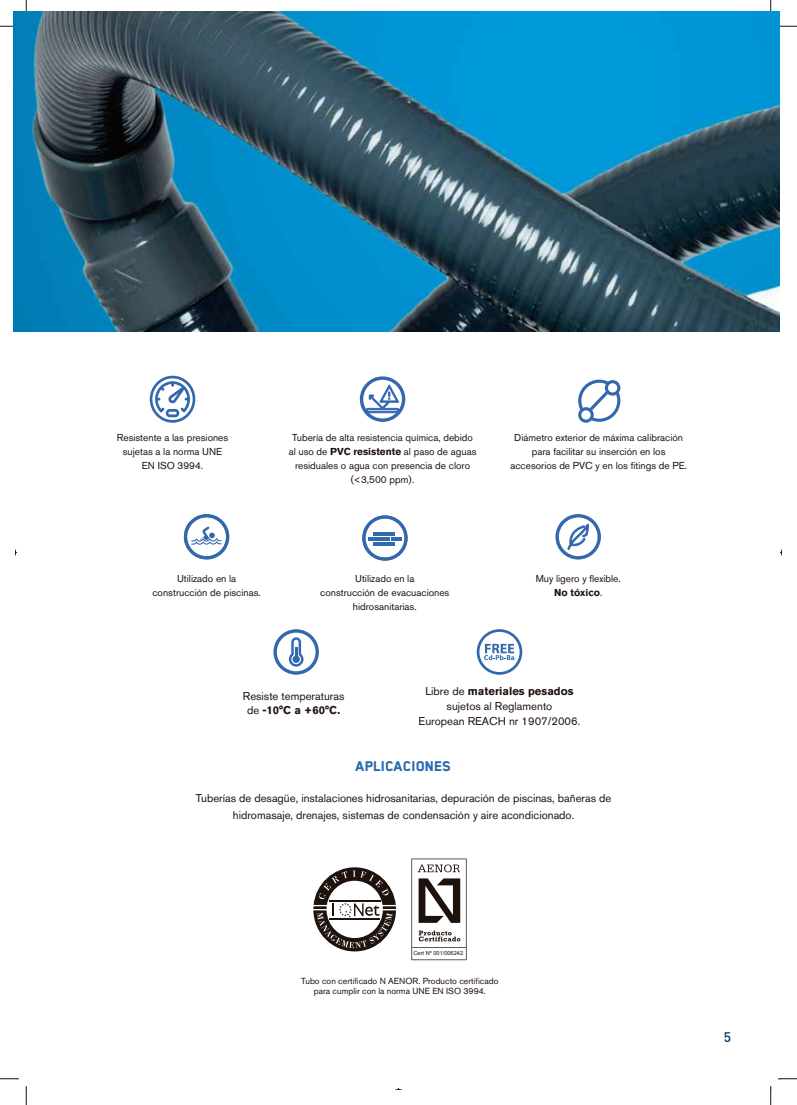
<style>
.page{position:relative;width:797px;height:1105px;background:#fff}
.page>*{position:absolute;margin:0;border:0;box-sizing:border-box;transform-origin:0 0}
.t1{font:800 16.25px "Blender Pro";color:#2769ad}
.t2{font:500 13.75px "DIN";color:#003c69}
.t3{font:11.25px/15px "Akzidenz Grotesk BQ";color:#1e120d;text-align:center}
.t4{font:10px/13.8px "Akzidenz Grotesk BQ";color:#1e120d;text-align:center}
.t5{font:8.75px/10.5px "Akzidenz Grotesk BQ";color:#1e120d;text-align:center}
.t6{font:5.62px "Arial";color:#1e120d}
.s1{font-weight:700}
</style>
<div class="page">
<svg style="left:578px;top:380px;width:42px;height:43px"></svg>
<svg style="left:360px;top:376px;width:45px;height:46px"></svg>
<svg style="left:150px;top:376px;width:45px;height:47px"></svg>
<svg style="left:273px;top:629px;width:46px;height:46px"></svg>
<svg style="left:555px;top:514px;width:46px;height:45px"></svg>
<svg style="left:476px;top:629px;width:46px;height:46px"></svg>
<svg style="left:313px;top:867px;width:83px;height:84px"></svg>
<svg style="left:411px;top:859px;width:55px;height:101px"></svg>
<div style="left:413px;top:951px;width:52px;height:7px;background:#fff"></div>
<svg style="left:184px;top:514px;width:45px;height:45px"></svg>
<svg style="left:362px;top:515px;width:45px;height:46px"></svg>
<hr style="left:373px;top:532px;width:10px;height:4px;background:#3468ad">
<hr style="left:368px;top:537px;width:10px;height:4px;background:#3468ad">
<hr style="left:380px;top:537px;width:10px;height:4px;background:#3468ad">
<hr style="left:391px;top:537px;width:10px;height:4px;background:#3468ad">
<hr style="left:385px;top:532px;width:10px;height:4px;background:#3468ad">
<hr style="left:373px;top:542px;width:10px;height:4px;background:#3468ad">
<hr style="left:385px;top:542px;width:10px;height:4px;background:#3468ad">
<svg style="left:0;top:25px;width:14px;height:2px"></svg>
<svg style="left:779px;top:25px;width:18px;height:2px"></svg>
<svg style="left:0;top:1078px;width:19px;height:1px"></svg>
<svg style="left:778px;top:1078px;width:19px;height:1px"></svg>
<svg style="left:25px;top:0;width:2px;height:12px"></svg>
<svg style="left:25px;top:1086px;width:2px;height:19px"></svg>
<svg style="left:770px;top:0;width:1px;height:12px"></svg>
<svg style="left:770px;top:1086px;width:1px;height:19px"></svg>
<img style="left:14px;top:12px;width:765px;height:319px">
<p class="t4" style="left:117px;top:431px;width:113px">Resistente a las presiones sujetas a la norma UNE<br>EN ISO 3994.</p>
<p class="t4" style="left:289px;top:431px;width:189px">Tubería de alta resistencia química, debido al uso de <span class="s1">PVC resistente</span> al paso de aguas residuales o agua con presencia de cloro (&lt;3,500 ppm).</p>
<p class="t4" style="left:510px;top:431px;width:178px">Diámetro exterior de máxima calibración para facilitar su inserción en los accesorios de PVC y en los fitings de PE.</p>
<p class="t4" style="left:152px;top:572px;width:110px">Utilizado en la construcción de piscinas.</p>
<p class="t4" style="left:320px;top:572px;width:131px">Utilizado en la<br>construcción de evacuaciones hidrosanitarias.</p>
<p class="t4" style="left:535px;top:572px;width:86px">Muy ligero y flexible.<br><span class="s1">No tóxico</span>.</p>
<p class="t3" style="left:243px;top:689px;width:103px;line-height:13.8px">Resiste temperaturas de <span class="s1">-10°C a +60°C.</span></p>
<p class="t3" style="left:418px;top:684px;width:163px">Libre de <span class="s1">materiales pesados </span>sujetos al Reglamento<br>European REACH nr 1907/2006.</p>
<h1 class="t1" style="left:355px;top:758px;width:97px">APLICACIONES</h1>
<p class="t3" style="left:196px;top:789px;width:417px;line-height:17.5px">Tuberías de desagüe, instalaciones hidrosanitarias, depuración de piscinas, bañeras de hidromasaje, drenajes, sistemas de condensación y aire acondicionado.</p>
<p class="t6" style="left:413px;top:950px;width:51px">Cert Nº 001/006242</p>
<p class="t5" style="left:301px;top:976px;width:199px">Tubo con certificado N AENOR. Producto certificado para cumplir con la norma UNE EN ISO 3994.</p>
<h2 class="t2" style="left:724px;top:1028px;width:9px">5</h2>
</div>
